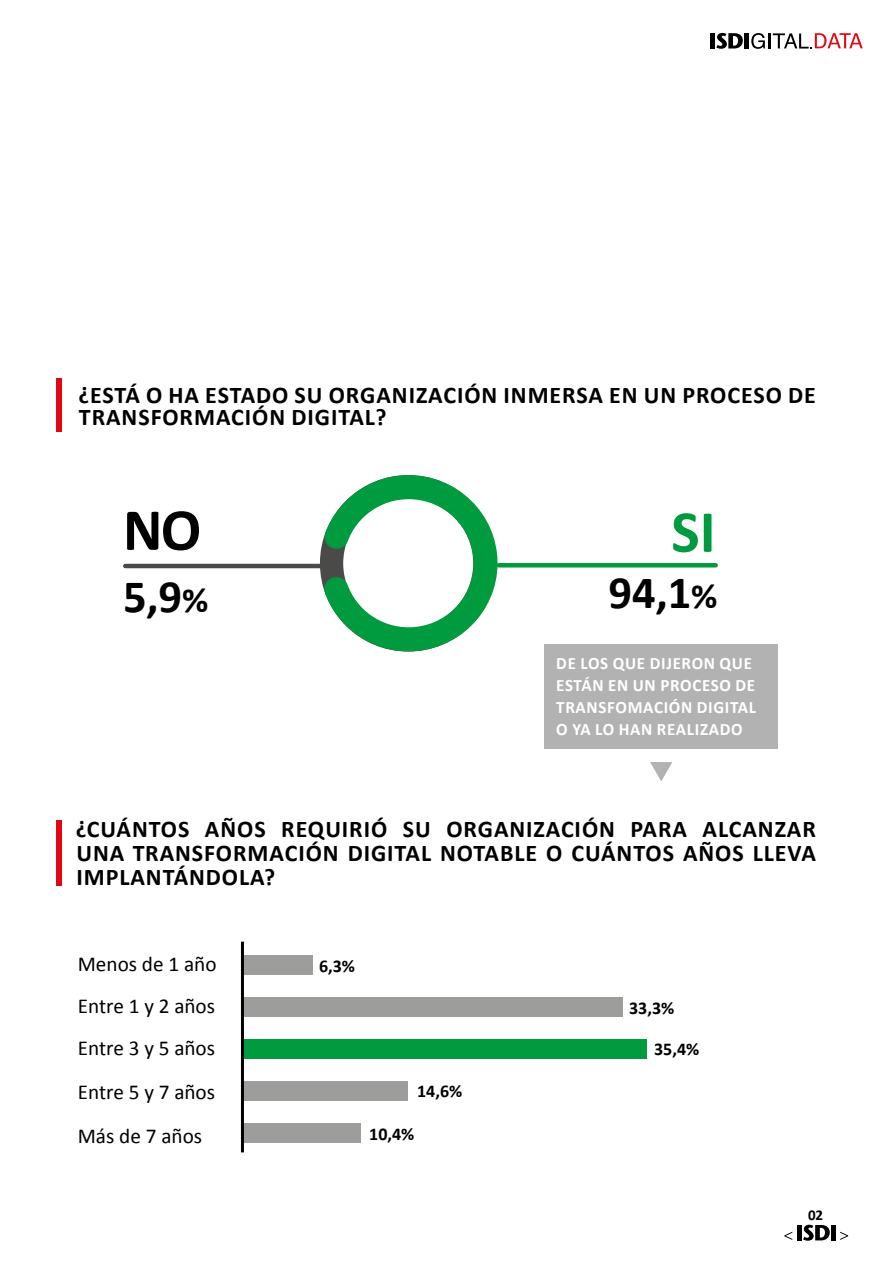
<style>
.page{position:relative;width:893px;height:1263px;background:#fff}
.page>*{position:absolute;margin:0;border:0;box-sizing:border-box;transform-origin:0 0}
.t1{font:700 60px "Calibri";color:#000}
.t2{font:700 60px "Calibri";color:#009b3e}
.t3{font:700 46.5px "Calibri";color:#000}
.t4{font:700 24px/24px "Calibri";letter-spacing:.04em;color:#000}
.t5{font:21.3px/42.8px "Calibri";color:#000;text-align:justify}
.t6{font:700 18px "Calibri";color:#000}
.t7{font:700 17.4px/21.8px "Calibri";letter-spacing:.04em;color:#fff}
.t8{font:700 15px "Calibri";color:#000}
.s1{font-size:36px}
</style>
<div class="page">
<div style="left:710px;top:33px;width:5px;height:16px;background:#000"></div>
<svg style="left:716px;top:33px;width:27px;height:16px"></svg>
<div style="left:744px;top:33px;width:5px;height:16px;background:#000"></div>
<div style="left:797px;top:1225px;width:5px;height:15px;background:#000"></div>
<svg style="left:803px;top:1225px;width:27px;height:16px"></svg>
<div style="left:831px;top:1225px;width:5px;height:15px;background:#000"></div>
<svg style="left:784px;top:1232px;width:8px;height:8px"></svg>
<svg style="left:840px;top:1232px;width:8px;height:8px"></svg>
<svg style="left:751px;top:33px;width:111px;height:16px"></svg>
<div style="left:56px;top:378px;width:6px;height:54px;background:#e30613"></div>
<div style="left:544px;top:644px;width:233px;height:104px;background:#b3b2b2"></div>
<hr style="left:125px;top:564px;width:197px;height:4px;background:#4a4a49">
<hr style="left:499px;top:563px;width:217px;height:4px;background:#009b3e">
<svg style="left:650px;top:762px;width:22px;height:19px"></svg>
<svg style="left:306px;top:475px;width:203px;height:177px"></svg>
<div style="left:242px;top:955px;width:71px;height:20px;background:#9d9d9c"></div>
<div style="left:242px;top:997px;width:381px;height:20px;background:#9d9d9c"></div>
<div style="left:243px;top:1081px;width:165px;height:19px;background:#9d9d9c"></div>
<div style="left:243px;top:1123px;width:118px;height:19px;background:#9d9d9c"></div>
<div style="left:243px;top:1039px;width:403px;height:20px;background:#009b3e"></div>
<hr style="left:241px;top:942px;width:3px;height:210px;background:#000">
<div style="left:56px;top:821px;width:6px;height:65px;background:#e30613"></div>
<p class="t4" style="left:78px;top:384px;width:739px;line-height:22.5px">¿ESTÁ O HA ESTADO SU ORGANIZACIÓN INMERSA EN UN PROCESO DE<br>TRANSFORMACIÓN DIGITAL?</p>
<h1 class="t1" style="left:123px;top:491px;width:80px">NO</h1>
<h1 class="t2" style="left:671px;top:493px;width:46px">SI</h1>
<h2 class="t3" style="left:123px;top:567px;width:87px">5,9<span class="s1">%</span></h2>
<h2 class="t3" style="left:609px;top:562px;width:110px">94,1<span class="s1">%</span></h2>
<p class="t7" style="left:556px;top:653px;width:201px">DE LOS QUE DIJERON QUE<br>ESTÁN EN UN PROCESO DE<br>TRANSFOMACIÓN DIGITAL<br>O YA LO HAN REALIZADO</p>
<p class="t4" style="left:76px;top:817px;width:741px;text-align:justify">¿CUÁNTOS AÑOS REQUIRIÓ SU ORGANIZACIÓN PARA ALCANZAR UNA TRANSFORMACIÓN DIGITAL NOTABLE O CUÁNTOS AÑOS LLEVA IMPLANTÁNDOLA?</p>
<p class="t5" style="left:78px;top:943px;width:140px">Menos de 1 año Entre 1 y 2 años Entre 3 y 5 años Entre 5 y 7 años Más de 7 años</p>
<p class="t6" style="left:319px;top:954px;width:38px">6,3%</p>
<p class="t6" style="left:417px;top:1080px;width:47px">14,6%</p>
<p class="t6" style="left:369px;top:1122px;width:47px">10,4%</p>
<p class="t6" style="left:629px;top:997px;width:47px">33,3%</p>
<p class="t6" style="left:654px;top:1038px;width:47px">35,4%</p>
<p class="t8" style="left:808px;top:1205px;width:17px">02</p>
</div>
